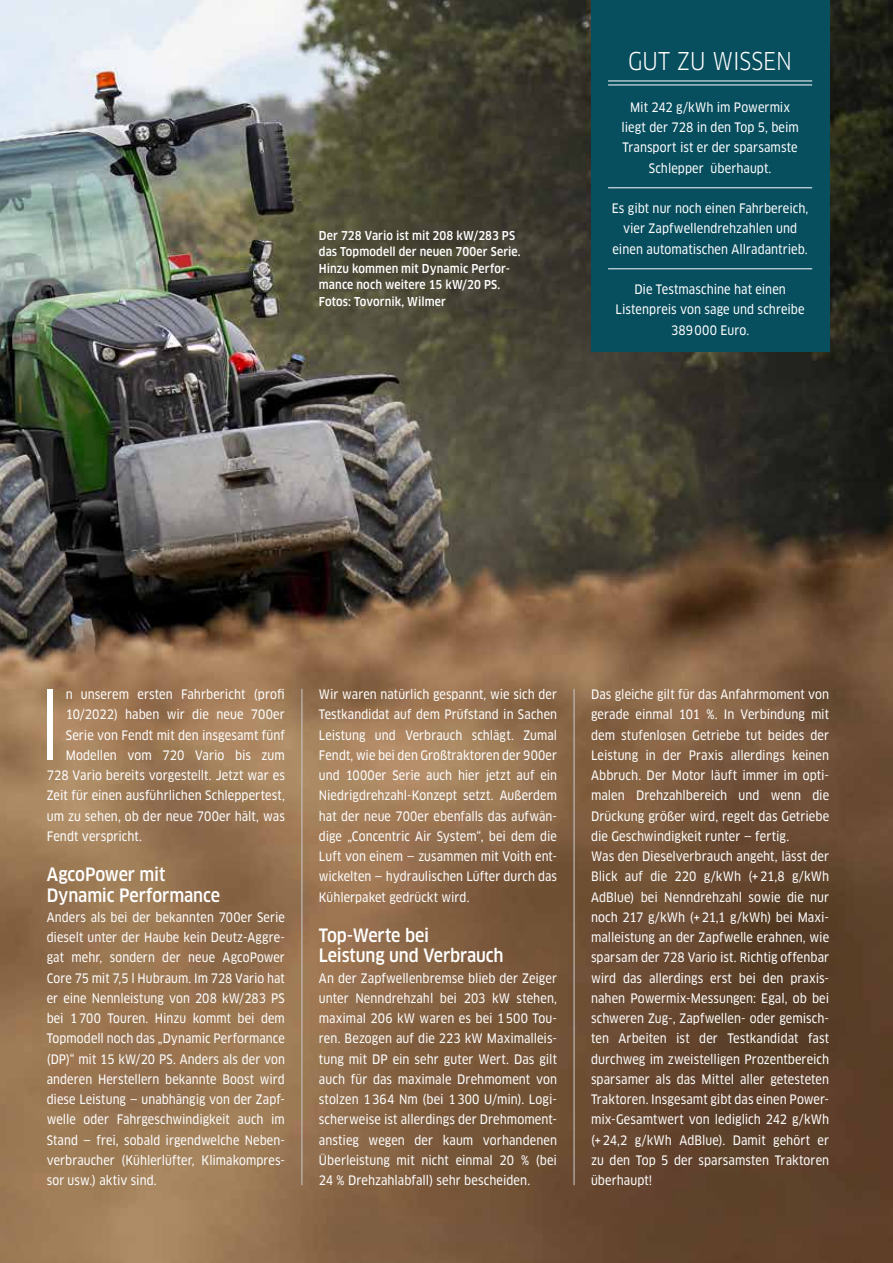
<style>
.page{position:relative;width:893px;height:1263px;background:#fff}
.page>*{position:absolute;margin:0;border:0;box-sizing:border-box;transform-origin:0 0}
.t1{font:condensed 93.75px "Clan OT";color:#fff}
.t2{font:condensed 24px "Clan OT";color:#fff}
.t3{font:500 condensed 18px/20.2px "Clan OT";letter-spacing:-.005em;color:#fff}
.t4{font:12.75px/20.2px "Clan OT Narrow News";letter-spacing:.005em;color:#fff;text-align:center}
.t5{font:12.75px/20.2px "Clan OT Narrow News";letter-spacing:.005em;color:#fff;text-align:justify;scale:.96 1}
.t6{font:500 condensed 12px/16.5px "Clan OT";letter-spacing:.01em;color:#fff}
</style>
<div class="page">
<img style="left:0;top:0;width:893px;height:1263px">
<hr style="left:301px;top:689px;width:1px;height:496px;background:#c6c6c6">
<hr style="left:573px;top:689px;width:2px;height:496px;background:#c6c6c6">
<div style="left:591px;top:0;width:238px;height:352px;background:#074e5e"></div>
<hr style="left:608px;top:81px;width:204px;height:1px;background:#fff">
<hr style="left:608px;top:85px;width:204px;height:1px;background:#fff">
<hr style="left:608px;top:187px;width:204px;height:1px;background:#fff">
<hr style="left:608px;top:268px;width:204px;height:1px;background:#fff">
<p class="t6" style="left:319px;top:227px;width:203px">Der 728 Vario ist mit 208 kW/283 PS das Topmodell der neuen 700er Serie.<br>Hinzu kommen mit Dynamic Perfor&shy;mance noch weitere 15 kW/20 PS.<br>Fotos: Tovornik, Wilmer</p>
<h2 class="t2" style="left:628px;top:47px;width:165px">GUT ZU WISSEN</h2>
<p class="t4" style="left:621px;top:97px;width:179px">Mit 242 g/kWh im Powermix liegt der 728 in den Top 5, beim<br>Transport ist er der sparsamste<br>Schlepper überhaupt.</p>
<p class="t4" style="left:612px;top:198px;width:198px">Es gibt nur noch einen Fahrbereich, vier Zapfwellendrehzahlen und einen automatischen Allradantrieb.</p>
<p class="t4" style="left:616px;top:279px;width:191px">Die Testmaschine hat einen<br>Listenpreis von sage und schreibe<br>389000 Euro.</p>
<h1 class="t1" style="left:37px;top:670px;width:28px">I</h1>
<p class="t4" style="left:66px;top:684px;width:221px">n unserem ersten Fahrbericht (profi</p>
<p class="t4" style="left:66px;top:705px;width:221px">10/2022) haben wir die neue 700er</p>
<p class="t4" style="left:66px;top:725px;width:221px">Serie von Fendt mit den insgesamt fünf</p>
<p class="t4" style="left:66px;top:745px;width:221px">Modellen vom 720 Vario bis zum</p>
<p class="t4" style="left:47px;top:765px;width:240px">728 Vario bereits vorgestellt. Jetzt war es</p>
<p class="t4" style="left:47px;top:785px;width:240px">Zeit für einen ausführlichen Schleppertest,</p>
<p class="t4" style="left:47px;top:806px;width:240px">um zu sehen, ob der neue 700er hält, was</p>
<p class="t4" style="left:47px;top:826px;width:97px">Fendt verspricht.</p>
<h3 class="t3" style="left:47px;top:865px;width:175px">AgcoPower mit<br>Dynamic Performance</h3>
<p class="t5" style="left:47px;top:907px;width:250px">Anders als bei der bekannten 700er Serie dieselt unter der Haube kein Deutz-Aggre&shy;gat mehr, sondern der neue AgcoPower Core 75 mit 7,5 l Hubraum. Im 728 Vario hat er eine Nennleistung von 208 kW/283 PS bei 1700 Touren. Hinzu kommt bei dem Topmodell noch das „Dynamic Performance (DP)“ mit 15 kW/20 PS. Anders als der von anderen Herstellern bekannte Boost wird diese Leistung — unabhängig von der Zapf&shy;welle oder Fahrgeschwindigkeit auch im Stand — frei, sobald irgendwelche Neben&shy;verbraucher (Kühlerlüfter, Klimakompres&shy;sor usw.) aktiv sind.</p>
<p class="t5" style="left:319px;top:684px;width:250px">Wir waren natürlich gespannt, wie sich der Testkandidat auf dem Prüfstand in Sachen Leistung und Verbrauch schlägt. Zumal Fendt, wie bei den Großtraktoren der 900er und 1000er Serie auch hier jetzt auf ein Niedrigdrehzahl-Konzept setzt. Außerdem hat der neue 700er ebenfalls das aufwän&shy;dige „Concentric Air System“, bei dem die Luft von einem — zusammen mit Voith ent&shy;wickelten — hydraulischen Lüfter durch das Kühlerpaket gedrückt wird.</p>
<h3 class="t3" style="left:319px;top:925px;width:186px">Top-Werte bei<br>Leistung und Verbrauch</h3>
<p class="t4" style="left:319px;top:968px;width:240px;text-align:left">An der Zapfwellenbremse blieb der Zeiger unter Nenndrehzahl bei 203 kW stehen, maximal 206 kW waren es bei 1500 Tou&shy;ren. Bezogen auf die 223 kW Maximalleis&shy;tung mit DP ein sehr guter Wert. Das gilt auch für das maximale Drehmoment von stolzen 1364 Nm (bei 1300 U/min). Logi&shy;scherweise ist allerdings der Drehmoment&shy;anstieg wegen der kaum vorhandenen Überleistung mit nicht einmal 20 % (bei 24 % Drehzahlabfall) sehr bescheiden.</p>
<p class="t4" style="left:591px;top:684px;width:240px;text-align:left">Das gleiche gilt für das Anfahrmoment von gerade einmal 101 %. In Verbindung mit dem stufenlosen Getriebe tut beides der Leistung in der Praxis allerdings keinen Abbruch. Der Motor läuft immer im opti&shy;malen Drehzahlbereich und wenn die Drückung größer wird, regelt das Getriebe die Geschwindigkeit runter — fertig.<br>Was den Dieselverbrauch angeht, lässt der Blick auf die 220 g/kWh (+21,8 g/kWh AdBlue) bei Nenndrehzahl sowie die nur noch 217 g/kWh (+21,1 g/kWh) bei Maxi&shy;malleistung an der Zapfwelle erahnen, wie sparsam der 728 Vario ist. Richtig offenbar wird das allerdings erst bei den praxis&shy;nahen Powermix-Messungen: Egal, ob bei schweren Zug-, Zapfwellen- oder gemisch&shy;ten Arbeiten ist der Testkandidat fast durchweg im zweistelligen Prozentbereich sparsamer als das Mittel aller getesteten Traktoren. Insgesamt gibt das einen Power&shy;mix-Gesamtwert von lediglich 242 g/kWh (+24,2 g/kWh AdBlue). Damit gehört er zu den Top 5 der sparsamsten Traktoren überhaupt!</p>
</div>
